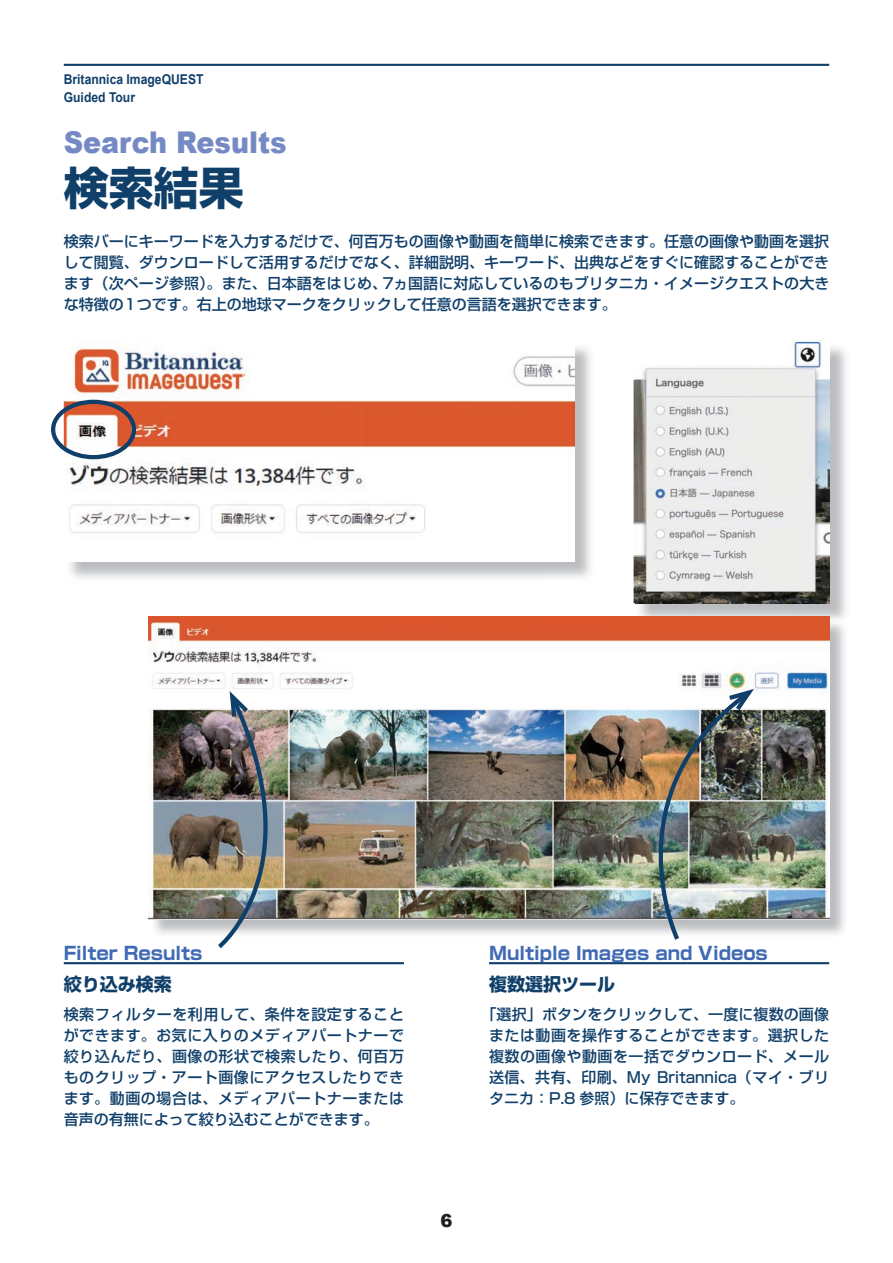
<style>
.page{position:relative;width:893px;height:1263px;background:#fff}
.page>*{position:absolute;margin:0;border:0;box-sizing:border-box;transform-origin:0 0}
.t1{font:700 45px "Shin Go Pro";color:#103f6a}
.t2{font:900 30px "Arial";color:#758ac5;scale:.9 1}
.t3{font:700 18px "Shin Go Pro";color:#406ab4}
.t4{font:700 18px "Shin Go Pro";color:#103f6a}
.t5{font:900 18px "Arial";color:#231f20}
.t6{font:500 15px/21px "Shin Go Pro";color:#103f6a;text-align:justify}
.t7{font:700 13.5px/18px "Arial";color:#103f6a;scale:.9 1}
</style>
<div class="page">
<hr style="left:64px;top:64px;width:765px;height:2px;background:#103f6a">
<hr style="left:64px;top:962px;width:340px;height:2px;background:#103f6a">
<hr style="left:489px;top:962px;width:340px;height:2px;background:#103f6a">
<img style="left:542px;top:347px;width:49px;height:231px">
<img style="left:66px;top:347px;width:508px;height:214px">
<img style="left:636px;top:347px;width:210px;height:272px">
<img style="left:636px;top:343px;width:193px;height:260px">
<img style="left:759px;top:624px;width:86px;height:310px">
<img style="left:829px;top:619px;width:8px;height:5px">
<img style="left:149px;top:617px;width:680px;height:302px">
<img style="left:215px;top:685px;width:99px;height:264px">
<img style="left:610px;top:685px;width:149px;height:255px">
<div style="left:51px;top:400px;width:85px;height:59px;border:4px solid #103f6a;border-radius:50%"></div>
<p class="t7" style="left:64px;top:71px;width:157px">Britannica ImageQUEST<br>Guided Tour</p>
<h2 class="t2" style="left:64px;top:121px;width:249px">Search Results</h2>
<h1 class="t1" style="left:64px;top:153px;width:181px">検索結果</h1>
<p class="t6" style="left:64px;top:229px;width:767px;text-align:right">検索バーにキーワードを入力するだけで、何百万もの画像や動画を簡単に検索できます。任意の画像や動画を選択して閲覧、ダウンロードして活用するだけでなく、詳細説明、キーワード、出典などをすぐに確認することができ<br>7ヵ国語に対応しているのもブリタニカ・イメージクエストの大き</p>
<p class="t6" style="left:64px;top:271px;width:554px">ます（次ページ参照）。また、日本語をはじめ、<br>な特徴の1つです。右上の地球マークをクリックして任意の言語を選択できます。</p>
<p class="t3" style="left:64px;top:939px;width:140px">Filter Results</p>
<p class="t4" style="left:64px;top:970px;width:109px">絞り込み検索</p>
<p class="t6" style="left:64px;top:1002px;width:342px">検索フィルターを利用して、条件を設定することができます。お気に入りのメディアパートナーで絞り込んだり、画像の形状で検索したり、何百万ものクリップ・アート画像にアクセスしたりできます。動画の場合は、メディアパートナーまたは音声の有無によって絞り込むことができます。</p>
<p class="t3" style="left:489px;top:939px;width:280px">Multiple Images and Videos</p>
<p class="t4" style="left:489px;top:970px;width:127px">複数選択ツール</p>
<p class="t6" style="left:489px;top:1002px;width:342px;text-indent:-8px">「選択」ボタンをクリックして、一度に複数の画像または動画を操作することができます。選択した複数の画像や動画を一括でダウンロード、メール送信、共有、印刷、My Britannica（マイ・ブリタニカ：P.8 参照）に保存できます。</p>
<p class="t5" style="left:440px;top:1208px;width:14px">6</p>
</div>
